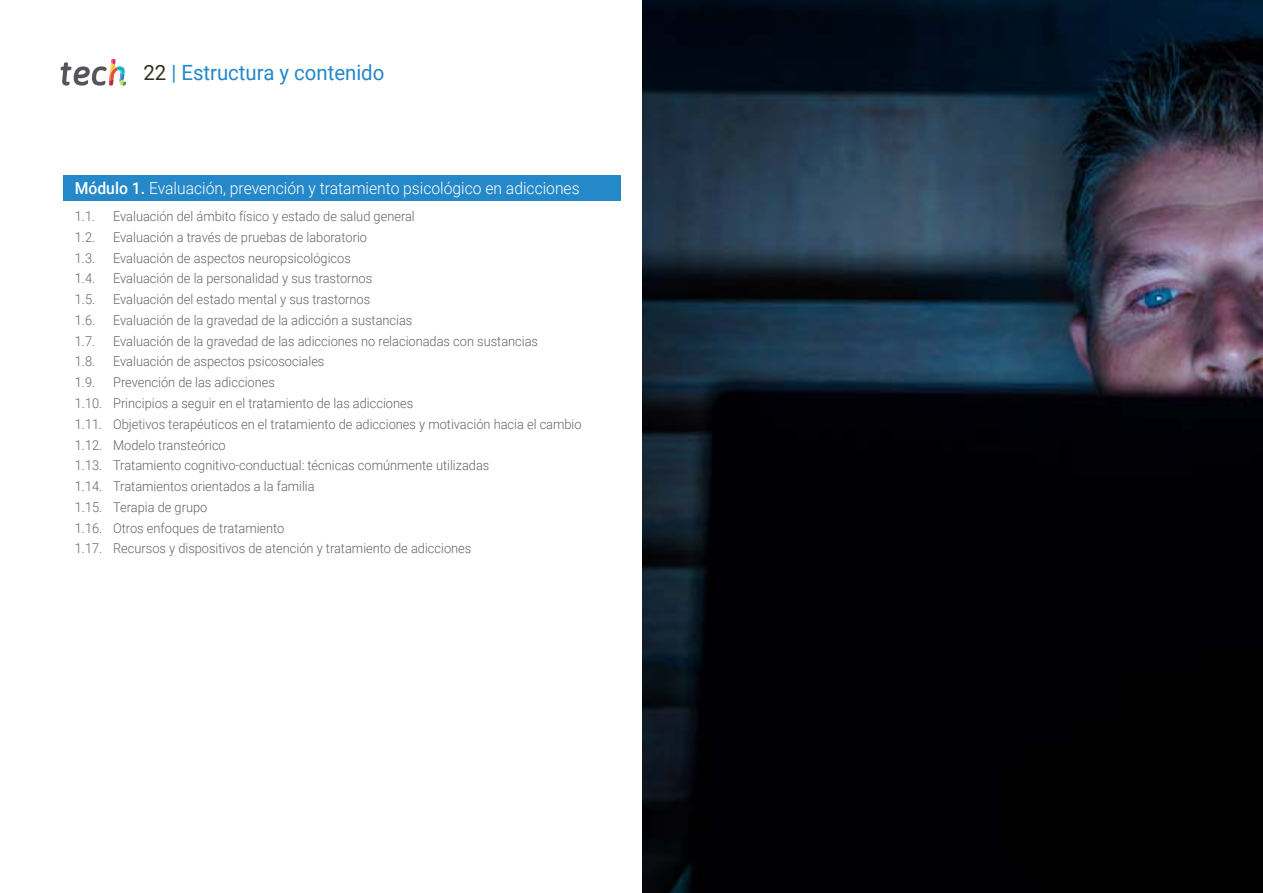
<style>
.page{position:relative;width:1263px;height:893px;background:#fff}
.page>*{position:absolute;margin:0;border:0;box-sizing:border-box;transform-origin:0 0}
.t1{font:21px "Roboto";color:#2488c9}
.t2{font:300 16.5px "Roboto";color:#fff;scale:.95 1}
.t3{font:300 13.5px/20.7px "Roboto";color:#61646a;scale:.95 1}
.s1{color:#312e20}
.s2{font-weight:500}
</style>
<div class="page">
<img style="left:642px;top:0;width:621px;height:893px">
<svg style="left:61px;top:59px;width:65px;height:27px"></svg>
<div style="left:64px;top:175px;width:557px;height:25px;background:#2488c9"></div>
<h1 class="t1" style="left:144px;top:57px;width:242px"><span class="s1">22</span> | Estructura y contenido</h1>
<p class="t2" style="left:75px;top:177px;width:533px"><span class="s2">Módulo 1.</span> Evaluación, prevención y tratamiento psicológico en adicciones</p>
<p class="t3" style="left:75px;top:206px;width:23px">1.1.</p>
<p class="t3" style="left:113px;top:206px;width:319px">Evaluación del ámbito físico y estado de salud general</p>
<p class="t3" style="left:75px;top:226px;width:23px">1.2.</p>
<p class="t3" style="left:113px;top:226px;width:269px">Evaluación a través de pruebas de laboratorio</p>
<p class="t3" style="left:75px;top:247px;width:23px">1.3.</p>
<p class="t3" style="left:113px;top:247px;width:252px">Evaluación de aspectos neuropsicológicos</p>
<p class="t3" style="left:75px;top:268px;width:23px">1.4.</p>
<p class="t3" style="left:113px;top:268px;width:274px">Evaluación de la personalidad y sus trastornos</p>
<p class="t3" style="left:75px;top:289px;width:23px">1.5.</p>
<p class="t3" style="left:113px;top:289px;width:272px">Evaluación del estado mental y sus trastornos</p>
<p class="t3" style="left:75px;top:309px;width:23px">1.6.</p>
<p class="t3" style="left:113px;top:309px;width:317px">Evaluación de la gravedad de la adicción a sustancias</p>
<p class="t3" style="left:75px;top:330px;width:23px">1.7.</p>
<p class="t3" style="left:113px;top:330px;width:449px">Evaluación de la gravedad de las adicciones no relacionadas con sustancias</p>
<p class="t3" style="left:75px;top:351px;width:23px">1.8.</p>
<p class="t3" style="left:113px;top:351px;width:224px">Evaluación de aspectos psicosociales</p>
<p class="t3" style="left:75px;top:372px;width:23px">1.9.</p>
<p class="t3" style="left:75px;top:372px;width:535px;text-indent:38px">Prevención de las adicciones<br>1.10. Principios a seguir en el tratamiento de las adicciones<br>1.11. Objetivos terapéuticos en el tratamiento de adicciones y motivación hacia el cambio 1.12. Modelo transteórico<br>1.13. Tratamiento cognitivo-conductual: técnicas comúnmente utilizadas<br>1.14. Tratamientos orientados a la familia<br>1.15. Terapia de grupo<br>1.16. Otros enfoques de tratamiento<br>1.17. Recursos y dispositivos de atención y tratamiento de adicciones</p>
</div>
